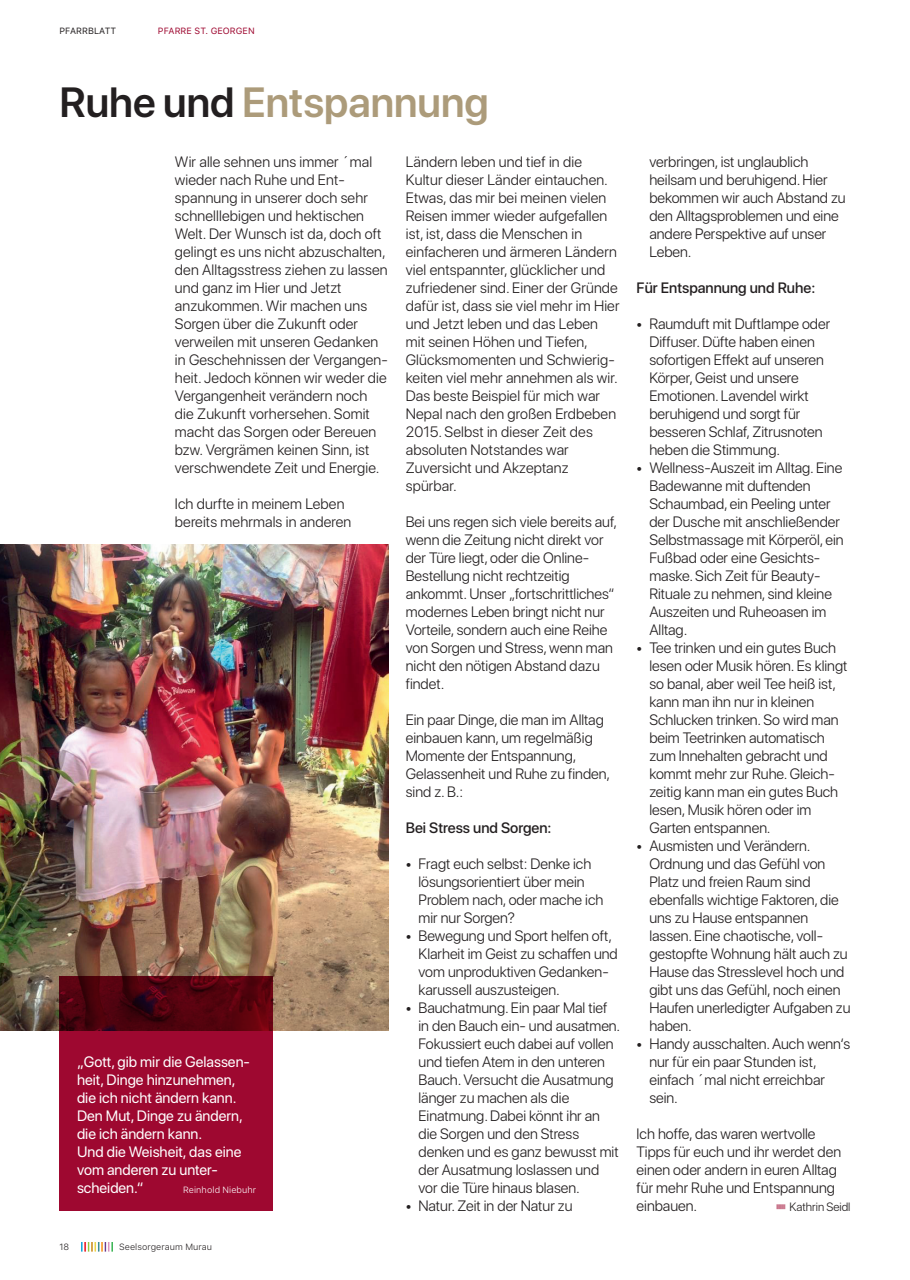
<style>
.page{position:relative;width:910px;height:1280px;background:#fff}
.page>*{position:absolute;margin:0;border:0;box-sizing:border-box;transform-origin:0 0}
.t1{font:600 42px "SF Pro Display";color:#ac9b7a}
.t2{font:300 15px/18px "SF Pro Display";color:#231f20}
.t3{font:15px/18px "SF Pro Display";color:#fff}
.t4{font:500 15px "SF Pro Display";color:#231f20}
.t5{font:300 12px "SF Pro Display";color:#231f20}
.t6{font:300 9px "SF Pro Text";letter-spacing:.005em;color:#231f20}
.t7{font:9px "SF Pro Text";letter-spacing:.005em;color:#9e0830}
.t8{font:300 9px "SF Pro Text";letter-spacing:.01em;color:#fff}
.t9{font:9px "SF Pro Text";letter-spacing:.005em;color:#231f20}
.s1{color:#231f20}
</style>
<div class="page">
<img style="left:81px;top:1243px;width:32px;height:9px">
<img style="left:0;top:545px;width:389px;height:486px">
<svg style="left:60px;top:977px;width:213px;height:234px;background:#8b0628"></svg>
<p class="t9" style="left:60px;top:24px;width:58px">PFARRBLATT</p>
<p class="t7" style="left:158px;top:24px;width:98px">PFARRE ST. GEORGEN</p>
<h1 class="t1" style="left:60px;top:72px;width:431px"><span class="s1">Ruhe und</span> Entspannung</h1>
<p class="t2" style="left:175px;top:152px;width:214px">Wir alle sehnen uns immer ´mal wieder nach Ruhe und Ent&shy;spannung in unserer doch sehr schnelllebigen und hektischen<br>Welt. Der Wunsch ist da, doch oft gelingt es uns nicht abzuschalten, den Alltagsstress ziehen zu lassen und ganz im Hier und Jetzt anzukommen. Wir machen uns<br>Sorgen über die Zukunft oder verweilen mit unseren Gedanken in Geschehnissen der Vergangen&shy;heit. Jedoch können wir weder die<br>Vergangenheit verändern noch die Zukunft vorhersehen. Somit macht das Sorgen oder Bereuen bzw. Vergrämen keinen Sinn, ist verschwendete Zeit und Energie.</p>
<p class="t2" style="left:175px;top:494px;width:178px">Ich durfte in meinem Leben bereits mehrmals in anderen</p>
<p class="t3" style="left:77px;top:1052px;width:175px">„Gott, gib mir die Gelassen&shy;heit, Dinge hinzunehmen, die ich nicht ändern kann.<br>Den Mut, Dinge zu ändern, die ich ändern kann.<br>Und die Weisheit, das eine vom anderen zu unter&shy;scheiden.“</p>
<p class="t8" style="left:183px;top:1183px;width:75px">Reinhold Niebuhr</p>
<p class="t6" style="left:60px;top:1240px;width:11px">18</p>
<p class="t6" style="left:119px;top:1240px;width:94px">Seelsorgeraum Murau</p>
<p class="t2" style="left:406px;top:152px;width:215px">Ländern leben und tief in die<br>Kultur dieser Länder eintauchen.<br>Etwas, das mir bei meinen vielen<br>Reisen immer wieder aufgefallen ist, ist, dass die Menschen in einfacheren und ärmeren Ländern viel entspannter, glücklicher und zufriedener sind. Einer der Gründe dafür ist, dass sie viel mehr im Hier und Jetzt leben und das Leben mit seinen Höhen und Tiefen,<br>Glücksmomenten und Schwierig&shy;keiten viel mehr annehmen als wir.<br>Das beste Beispiel für mich war<br>Nepal nach den großen Erdbeben<br>2015. Selbst in dieser Zeit des absoluten Notstandes war<br>Zuversicht und Akzeptanz spürbar.</p>
<p class="t2" style="left:406px;top:512px;width:213px">Bei uns regen sich viele bereits auf, wenn die Zeitung nicht direkt vor der Türe liegt, oder die Online-<br>Bestellung nicht rechtzeitig ankommt. Unser „fortschrittliches“ modernes Leben bringt nicht nur<br>Vorteile, sondern auch eine Reihe von Sorgen und Stress, wenn man nicht den nötigen Abstand dazu findet.</p>
<p class="t2" style="left:406px;top:710px;width:206px">Ein paar Dinge, die man im Alltag einbauen kann, um regelmäßig<br>Momente der Entspannung,<br>Gelassenheit und Ruhe zu finden, sind z. B.:</p>
<p class="t4" style="left:406px;top:817px;width:147px">Bei Stress und Sorgen:</p>
<p class="t2" style="left:419px;top:854px;width:186px;text-indent:-13px">• Fragt euch selbst: Denke ich lösungsorientiert über mein<br>Problem nach, oder mache ich mir nur Sorgen?</p>
<p class="t2" style="left:419px;top:926px;width:201px;text-indent:-13px">• Bewegung und Sport helfen oft,<br>Klarheit im Geist zu schaffen und vom unproduktiven Gedanken&shy;karussell auszusteigen.</p>
<p class="t2" style="left:419px;top:998px;width:203px;text-indent:-13px">• Bauchatmung. Ein paar Mal tief in den Bauch ein- und ausatmen.<br>Fokussiert euch dabei auf vollen und tiefen Atem in den unteren<br>Bauch. Versucht die Ausatmung länger zu machen als die<br>Einatmung. Dabei könnt ihr an die Sorgen und den Stress denken und es ganz bewusst mit der Ausatmung loslassen und vor die Türe hinaus blasen.</p>
<p class="t2" style="left:406px;top:1196px;width:168px">• Natur. Zeit in der Natur zu</p>
<p class="t2" style="left:649px;top:152px;width:198px">verbringen, ist unglaublich heilsam und beruhigend. Hier bekommen wir auch Abstand zu den Alltagsproblemen und eine andere Perspektive auf unser<br>Leben.</p>
<p class="t4" style="left:637px;top:276px;width:180px">Für Entspannung und Ruhe:</p>
<p class="t2" style="left:649px;top:314px;width:182px;text-indent:-13px">• Raumduft mit Duftlampe oder<br>Diffuser. Düfte haben einen sofortigen Effekt auf unseren<br>Körper, Geist und unsere<br>Emotionen. Lavendel wirkt beruhigend und sorgt für besseren Schlaf, Zitrusnoten heben die Stimmung.</p>
<p class="t2" style="left:649px;top:458px;width:196px;text-indent:-13px">• Wellness-Auszeit im Alltag. Eine<br>Badewanne mit duftenden<br>Schaumbad, ein Peeling unter der Dusche mit anschließender<br>Selbstmassage mit Körperöl, ein<br>Fußbad oder eine Gesichts&shy;maske. Sich Zeit für Beauty-<br>Rituale zu nehmen, sind kleine<br>Auszeiten und Ruheoasen im<br>Alltag.</p>
<p class="t2" style="left:649px;top:638px;width:200px;text-indent:-13px">• Tee trinken und ein gutes Buch lesen oder Musik hören. Es klingt so banal, aber weil Tee heiß ist, kann man ihn nur in kleinen<br>Schlucken trinken. So wird man beim Teetrinken automatisch zum Innehalten gebracht und kommt mehr zur Ruhe. Gleich&shy;zeitig kann man ein gutes Buch lesen, Musik hören oder im<br>Garten entspannen.</p>
<p class="t2" style="left:649px;top:836px;width:203px;text-indent:-13px">• Ausmisten und Verändern.<br>Ordnung und das Gefühl von<br>Platz und freien Raum sind ebenfalls wichtige Faktoren, die uns zu Hause entspannen lassen. Eine chaotische, voll&shy;gestopfte Wohnung hält auch zu<br>Hause das Stresslevel hoch und gibt uns das Gefühl, noch einen<br>Haufen unerledigter Aufgaben zu haben.</p>
<p class="t2" style="left:649px;top:1034px;width:203px;text-indent:-13px">• Handy ausschalten. Auch wenn‘s nur für ein paar Stunden ist, einfach ´mal nicht erreichbar sein.</p>
<p class="t2" style="left:637px;top:1124px;width:206px">Ich hoffe, das waren wertvolle<br>Tipps für euch und ihr werdet den einen oder andern in euren Alltag für mehr Ruhe und Entspannung einbauen.</p>
<p class="t5" style="left:789px;top:1198px;width:63px">Kathrin Seidl</p>
</div>
